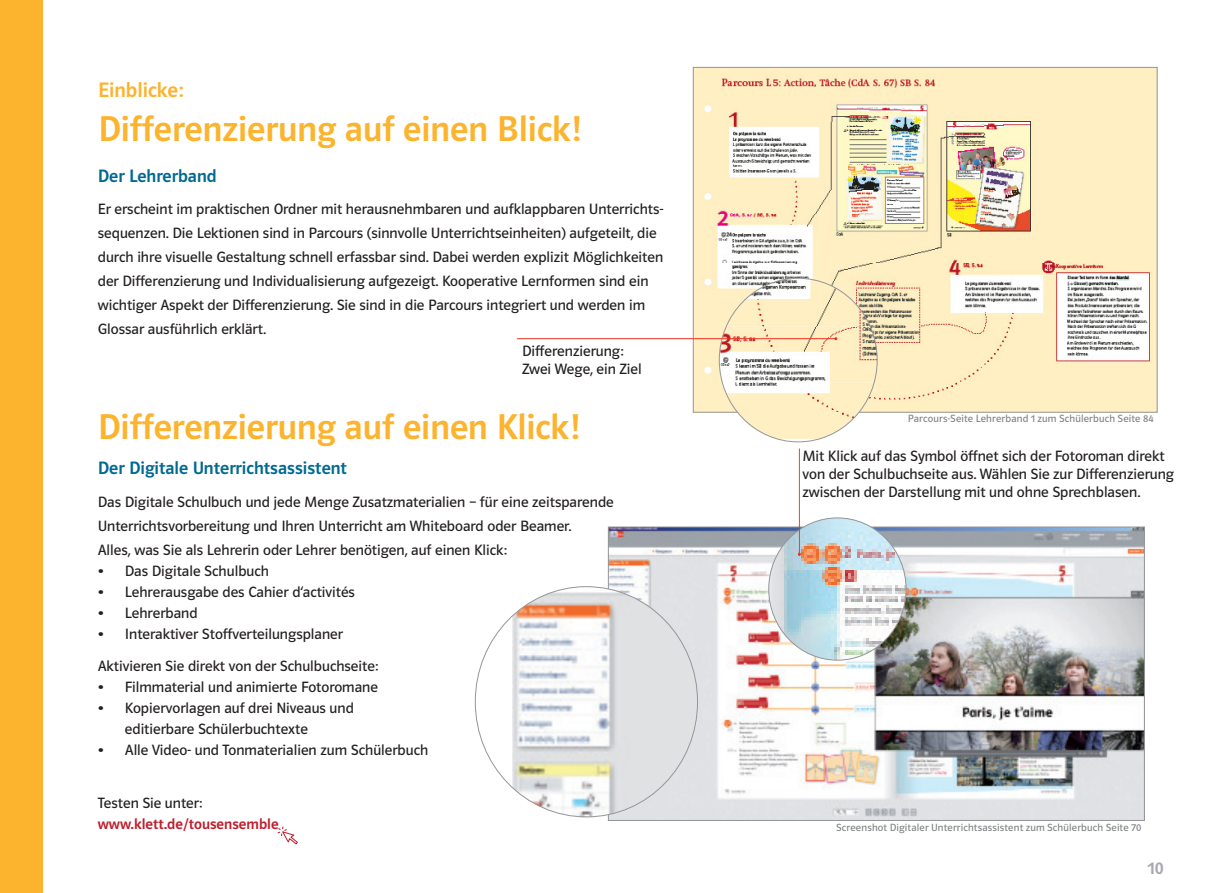
<style>
.page{position:relative;width:1221px;height:893px;background:#fff}
.page>*{position:absolute;margin:0;border:0;box-sizing:border-box;transform-origin:0 0}
.t1{font:36px "Polo Spanisch Krftg";color:#fcb32e}
.t2{font:21px "Polo ST11 K Krftg";color:#fcb32e}
.t3{font:18px "Polo ST11 K Krftg";color:#006991}
.t4{font:18px "Polo ST11 K Krftg";color:#a8a9ad}
.t5{font:15px/24px "Polo ST11 K Buch";color:#231f20}
.t6{font:15px "Polo ST11 K Krftg";color:#be1d2c}
.t7{font:10.5px "Polo ST11 K Buch";letter-spacing:.015em;color:#808285}
</style>
<div class="page">
<img style="left:610px;top:529px;width:532px;height:290px">
<div style="left:0;top:0;width:43px;height:893px;background:#fcb32e"></div>
<img style="left:768px;top:518px;width:138px;height:142px">
<hr style="left:799px;top:449px;width:1px;height:105px;background:#ef3122">
<svg style="left:277px;top:827px;width:21px;height:18px"></svg>
<img style="left:695px;top:69px;width:460px;height:342px">
<div style="left:704px;top:105px;width:7px;height:7px;background:#fff;border-radius:50%"></div>
<div style="left:704px;top:193px;width:7px;height:7px;background:#fff;border-radius:50%"></div>
<div style="left:704px;top:279px;width:7px;height:7px;background:#fff;border-radius:50%"></div>
<div style="left:704px;top:367px;width:7px;height:7px;background:#fff;border-radius:50%"></div>
<img style="left:512px;top:587px;width:185px;height:230px">
<hr style="left:517px;top:338px;width:318px;height:1px;background:#ef3122">
<svg style="left:719px;top:278px;width:158px;height:161px"></svg>
<h2 class="t2" style="left:98px;top:79px;width:87px">Einblicke:</h2>
<h1 class="t1" style="left:98px;top:109px;width:485px">Differenzierung auf einen Blick!</h1>
<p class="t3" style="left:98px;top:166px;width:120px">Der Lehrerband</p>
<p class="t5" style="left:98px;top:198px;width:567px">Er erscheint im praktischen Ordner mit herausnehmbaren und aufklappbaren Unterrichts&shy;sequenzen. Die Lektionen sind in Parcours (sinnvolle Unterrichtseinheiten) aufgeteilt, die durch ihre visuelle Gestaltung schnell erfassbar sind. Dabei werden explizit Möglichkeiten der Differenzierung und Individualisierung aufgezeigt. Kooperative Lernformen sind ein wichtiger Aspekt der Differenzierung. Sie sind in die Parcours integriert und werden im Glossar ausführlich erklärt.</p>
<p class="t5" style="left:522px;top:342px;width:121px;line-height:18px">Differenzierung:<br>Zwei Wege, ein Ziel</p>
<h1 class="t1" style="left:98px;top:407px;width:483px">Differenzierung auf einen Klick!</h1>
<p class="t3" style="left:98px;top:458px;width:251px">Der Digitale Unterrichtsassistent</p>
<p class="t5" style="left:98px;top:490px;width:517px">Das Digitale Schulbuch und jede Menge Zusatzmaterialien – für eine zeitsparende<br>Unterrichtsvorbereitung und Ihren Unterricht am Whiteboard oder Beamer.<br>Alles, was Sie als Lehrerin oder Lehrer benötigen, auf einen Klick:</p>
<p class="t5" style="left:98px;top:559px;width:173px">• Das Digitale Schulbuch</p>
<p class="t5" style="left:98px;top:580px;width:259px">• Lehrerausgabe des Cahier d‘activités</p>
<p class="t5" style="left:98px;top:601px;width:101px">• Lehrerband</p>
<p class="t5" style="left:98px;top:618px;width:282px;line-height:32.5px">• Interaktiver Stoffverteilungsplaner<br>Aktivieren Sie direkt von der Schulbuchseite:</p>
<p class="t5" style="left:98px;top:675px;width:282px">• Filmmaterial und animierte Fotoromane</p>
<p class="t5" style="left:125px;top:698px;width:230px;line-height:21px;text-indent:-27px">• Kopiervorlagen auf drei Niveaus und editierbare Schülerbuchtexte</p>
<p class="t5" style="left:98px;top:738px;width:332px">• Alle Video- und Tonmaterialien zum Schülerbuch</p>
<p class="t5" style="left:98px;top:791px;width:106px">Testen Sie unter:</p>
<p class="t6" style="left:98px;top:816px;width:182px">www.klett.de/tousensemble</p>
<p class="t7" style="left:907px;top:413px;width:247px">Parcours-Seite Lehrerband 1 zum Schülerbuch Seite 84</p>
<p class="t5" style="left:802px;top:447px;width:373px;line-height:18px">Mit Klick auf das Symbol öffnet sich der Fotoroman direkt von der Schulbuchseite aus. Wählen Sie zur Differenzierung zwischen der Darstellung mit und ohne Sprechblasen.</p>
<p class="t7" style="left:836px;top:822px;width:306px">Screenshot Digitaler Unterrichtsassistent zum Schülerbuch Seite 70</p>
<p class="t4" style="left:1147px;top:858px;width:18px">10</p>
</div>
